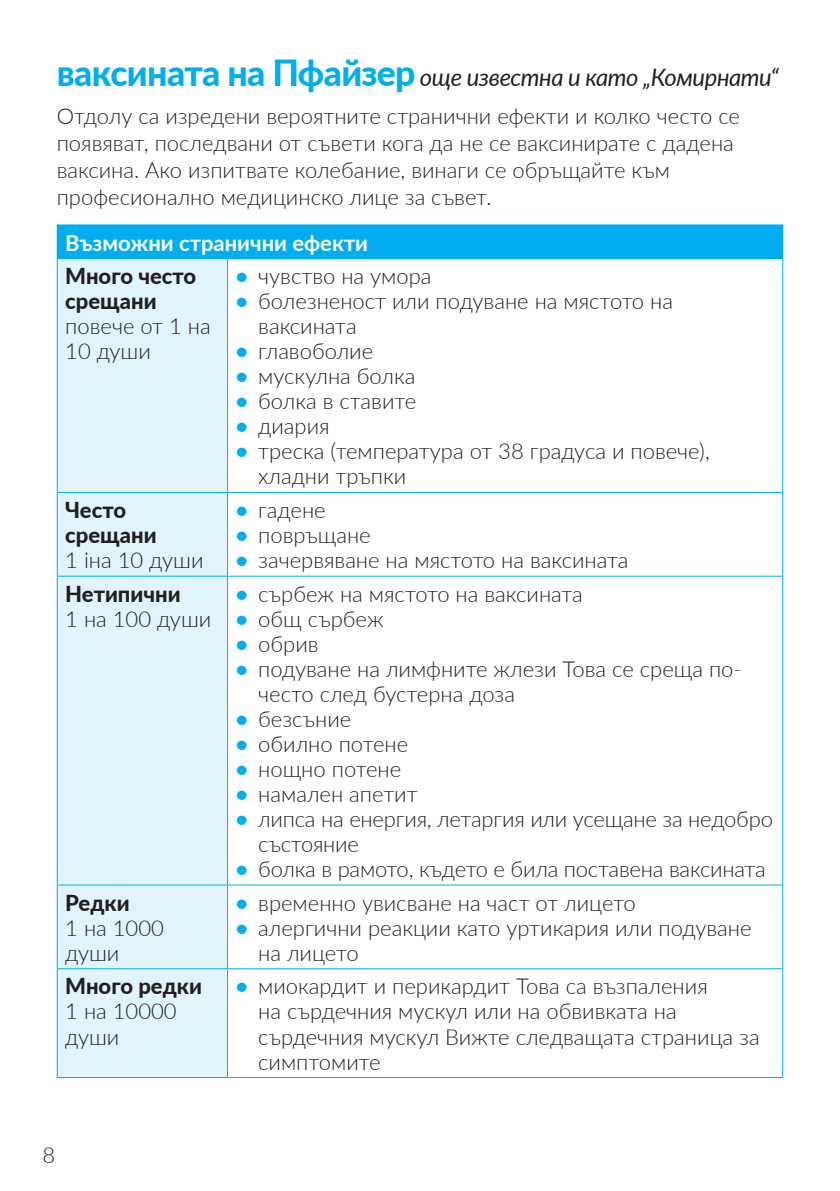
<style>
.page{position:relative;width:840px;height:1191px;background:#fff}
.page>*{position:absolute;margin:0;border:0;box-sizing:border-box;transform-origin:0 0}
.Bold_black{font:italic 24px "Lato";letter-spacing:-.02em;color:#231f20}
.Body{font:300 22px/25px "Lato";color:#231f20}
.Body-2{font:800 22px/25px "Lato";color:#231f20}
.Bold_black-2{font:700 22px "Lato";color:#fff}
.s1{font-weight:800;font-style:normal;font-size:36px;color:#00aeef}
.s2{font-weight:300}
.s3{font-weight:700;color:#00aeef}
.s4{font-weight:800}
</style>
<div class="page">
<div style="left:57px;top:225px;width:725px;height:34px;background:#00aeef"></div>
<div style="left:58px;top:259px;width:169px;height:818px;background:#e1f4fc"></div>
<hr style="left:57px;top:224px;width:170px;height:1px;background:#00aeef">
<hr style="left:227px;top:224px;width:555px;height:1px;background:#00aeef">
<hr style="left:57px;top:259px;width:1px;height:233px;background:#00aeef">
<hr style="left:227px;top:259px;width:1px;height:233px;background:#00aeef">
<hr style="left:781px;top:259px;width:1px;height:233px;background:#00aeef">
<hr style="left:57px;top:492px;width:170px;height:1px;background:#00aeef">
<hr style="left:57px;top:493px;width:1px;height:82px;background:#00aeef">
<hr style="left:227px;top:492px;width:555px;height:1px;background:#00aeef">
<hr style="left:227px;top:493px;width:1px;height:82px;background:#00aeef">
<hr style="left:781px;top:493px;width:1px;height:82px;background:#00aeef">
<hr style="left:57px;top:575px;width:170px;height:1px;background:#00aeef">
<hr style="left:57px;top:576px;width:1px;height:308px;background:#00aeef">
<hr style="left:227px;top:575px;width:555px;height:1px;background:#00aeef">
<hr style="left:227px;top:576px;width:1px;height:308px;background:#00aeef">
<hr style="left:781px;top:576px;width:1px;height:308px;background:#00aeef">
<hr style="left:57px;top:884px;width:170px;height:1px;background:#00aeef">
<hr style="left:57px;top:885px;width:1px;height:83px;background:#00aeef">
<hr style="left:227px;top:884px;width:555px;height:1px;background:#00aeef">
<hr style="left:227px;top:885px;width:1px;height:83px;background:#00aeef">
<hr style="left:781px;top:885px;width:1px;height:83px;background:#00aeef">
<hr style="left:57px;top:968px;width:170px;height:1px;background:#00aeef">
<hr style="left:57px;top:969px;width:1px;height:108px;background:#00aeef">
<hr style="left:227px;top:968px;width:555px;height:1px;background:#00aeef">
<hr style="left:227px;top:969px;width:1px;height:108px;background:#00aeef">
<hr style="left:781px;top:969px;width:1px;height:108px;background:#00aeef">
<hr style="left:57px;top:1077px;width:170px;height:1px;background:#00aeef">
<hr style="left:227px;top:1077px;width:555px;height:1px;background:#00aeef">
<p class="Bold_black" style="left:57px;top:60px;width:723px"><span class="s1">ваксината на Пфайзер</span> още известна и като „Комирнати“</p>
<p class="Body" style="left:57px;top:102px;width:684px;line-height:27px">Отдолу са изредени вероятните странични ефекти и колко често се появяват, последвани от съвети кога да не се ваксинирате с дадена ваксина. Ако изпитвате колебание, винаги се обръщайте към професионално медицинско лице за съвет.</p>
<p class="Bold_black-2" style="left:65px;top:226px;width:304px">Възможни странични ефекти</p>
<p class="Body-2" style="left:65px;top:263px;width:147px">Много често срещани <span class="s2">повече от 1 на<br>10 души</span></p>
<p class="Body" style="left:235px;top:263px;width:197px"><span class="s3">•</span> чувство на умора</p>
<p class="Body" style="left:258px;top:288px;width:416px;text-indent:-23px"><span class="s3">•</span> болезненост или подуване на мястото на ваксината</p>
<p class="Body" style="left:235px;top:338px;width:139px"><span class="s3">•</span> главоболие</p>
<p class="Body" style="left:235px;top:363px;width:181px"><span class="s3">•</span> мускулна болка</p>
<p class="Body" style="left:235px;top:388px;width:182px"><span class="s3">•</span> болка в ставите</p>
<p class="Body" style="left:235px;top:413px;width:95px"><span class="s3">•</span> диария</p>
<p class="Body" style="left:258px;top:438px;width:453px;text-indent:-23px"><span class="s3">•</span> треска (температура от 38 градуса и повече), хладни тръпки</p>
<p class="Body-2" style="left:65px;top:497px;width:140px">Често срещани<br><span class="s2">1 iна 10 души</span></p>
<p class="Body" style="left:235px;top:497px;width:92px"><span class="s3">•</span> гадене</p>
<p class="Body" style="left:235px;top:522px;width:137px"><span class="s3">•</span> повръщане</p>
<p class="Body" style="left:235px;top:547px;width:394px"><span class="s3">•</span> зачервяване на мястото на ваксината</p>
<p class="Body" style="left:65px;top:580px;width:147px"><span class="s4">Нетипични<br></span>1 на 100 души</p>
<p class="Body" style="left:235px;top:580px;width:349px"><span class="s3">•</span> сърбеж на мястото на ваксината</p>
<p class="Body" style="left:235px;top:605px;width:150px"><span class="s3">•</span> общ сърбеж</p>
<p class="Body" style="left:235px;top:630px;width:85px"><span class="s3">•</span> обрив</p>
<p class="Body" style="left:258px;top:655px;width:484px;text-indent:-23px"><span class="s3">•</span> подуване на лимфните жлези Това се среща по&shy;често след бустерна доза</p>
<p class="Body" style="left:235px;top:705px;width:117px"><span class="s3">•</span> безсъние</p>
<p class="Body" style="left:235px;top:730px;width:174px"><span class="s3">•</span> обилно потене</p>
<p class="Body" style="left:235px;top:755px;width:167px"><span class="s3">•</span> нощно потене</p>
<p class="Body" style="left:235px;top:780px;width:183px"><span class="s3">•</span> намален апетит</p>
<p class="Body" style="left:258px;top:805px;width:516px;text-indent:-23px"><span class="s3">•</span> липса на енергия, летаргия или усещане за недобро състояние</p>
<p class="Body" style="left:235px;top:855px;width:531px"><span class="s3">•</span> болка в рамото, където е била поставена ваксината</p>
<p class="Body" style="left:65px;top:889px;width:100px"><span class="s4">Редки<br></span>1 на 1000 души</p>
<p class="Body" style="left:235px;top:889px;width:401px"><span class="s3">•</span> временно увисване на част от лицето</p>
<p class="Body" style="left:258px;top:914px;width:494px;text-indent:-23px"><span class="s3">•</span> алергични реакции като уртикария или подуване на лицето</p>
<p class="Body" style="left:65px;top:973px;width:138px"><span class="s4">Много редки<br></span>1 на 10000 души</p>
<p class="Body" style="left:258px;top:973px;width:502px;text-indent:-23px"><span class="s3">•</span> миокардит и перикардит Това са възпаления<br>на сърдечния мускул или на обвивката на сърдечния мускул Вижте следващата страница за симптомите</p>
<p class="Body" style="left:42px;top:1142px;width:14px">8</p>
</div>
